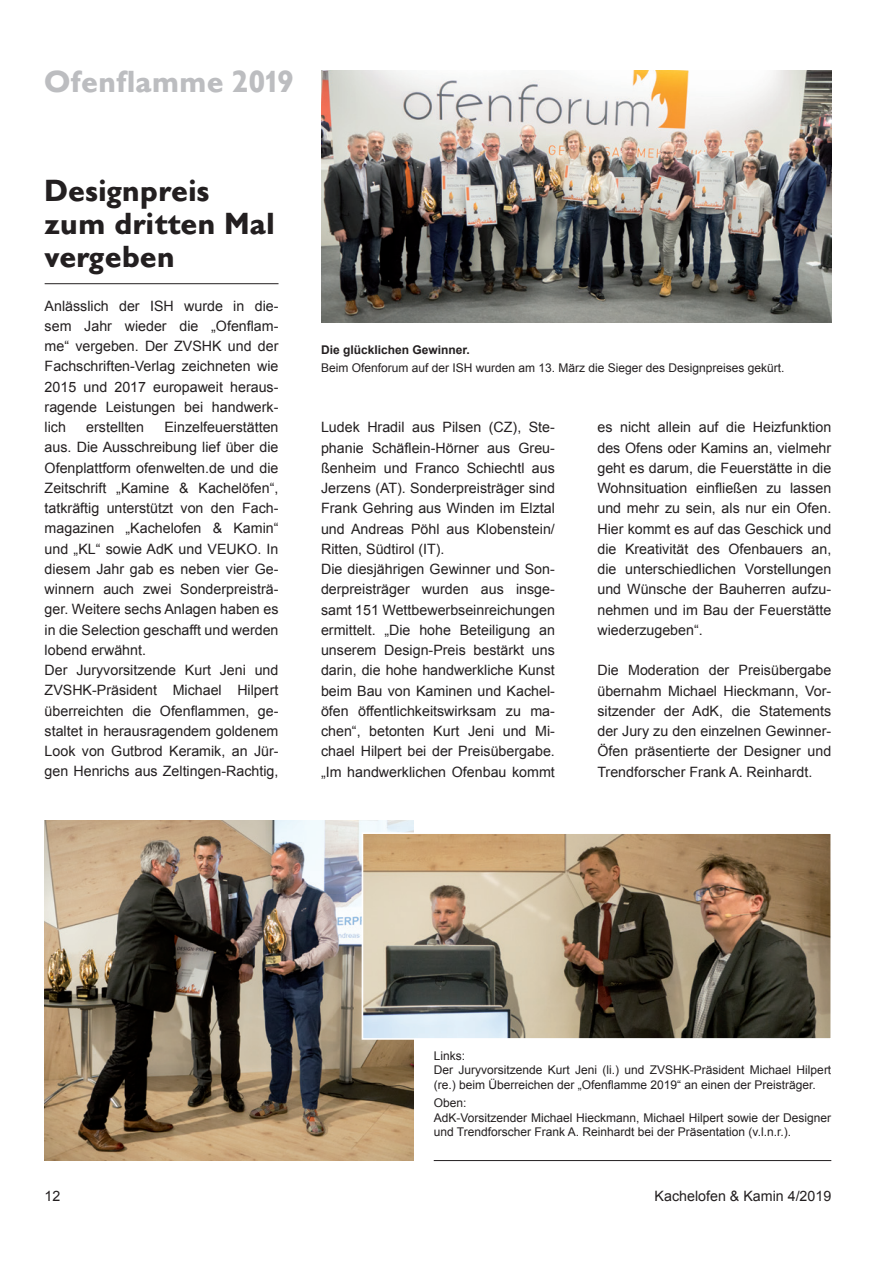
<style>
.page{position:relative;width:893px;height:1263px;background:#fff}
.page>*{position:absolute;margin:0;border:0;box-sizing:border-box;transform-origin:0 0}
.t1{font:700 30px/33px "Gill Sans BQ";color:#231f20}
.t2{font:700 30px "Gill Sans BQ";color:#bcbdc0}
.t3{font:14.25px/20.2px "Arial";color:#231f20;text-align:justify}
.t4{font:12px/14.4px "Arial";color:#231f20}
.t5{font:700 12px "Arial";color:#231f20}
</style>
<div class="page">
<hr style="left:45px;top:283px;width:234px;height:1px;background:#231f20">
<img style="left:321px;top:70px;width:510px;height:253px">
<img style="left:45px;top:821px;width:368px;height:340px">
<img style="left:365px;top:835px;width:464px;height:202px">
<div style="left:362px;top:832px;width:470px;height:208px;border:2px solid #fff"></div>
<hr style="left:434px;top:1160px;width:397px;height:1px;background:#231f20">
<h1 class="t2" style="left:45px;top:64px;width:251px">Ofenflamme 2019</h1>
<h1 class="t1" style="left:45px;top:174px;width:232px">Designpreis zum dritten Mal vergeben</h1>
<p class="t3" style="left:45px;top:296px;width:235px">Anlässlich der ISH wurde in die&shy;sem Jahr wieder die „Ofenflam&shy;me“ vergeben. Der ZVSHK und der Fachschriften-Verlag zeichneten wie 2015 und 2017 europaweit heraus&shy;ragende Leistungen bei handwerk&shy;lich</p>
<p class="t3" style="left:45px;top:417px;width:235px;text-align:left;text-indent:120px">Einzelfeuerstätten aus. Die Ausschreibung lief über die Ofenplattform ofenwelten.de und die Zeitschrift „Kamine &amp; Kachelöfen“, tatkräftig unterstützt von den Fach&shy;magazinen „Kachelofen &amp; Kamin“ und „KL“ sowie AdK und VEUKO. In diesem Jahr gab es neben vier Ge&shy;winnern auch zwei Sonderpreisträ&shy;ger. Weitere sechs Anlagen haben es in die Selection geschafft und werden lobend erwähnt.<br>Der Juryvorsitzende Kurt Jeni und ZVSHK-Präsident Michael Hilpert überreichten die Ofenflammen, ge&shy;staltet in herausragendem goldenem Look von Gutbrod Keramik, an Jür&shy;gen Henrichs aus Zeltingen-Rachtig,</p>
<p class="t3" style="left:86px;top:417px;width:59px">erstellten</p>
<p class="t5" style="left:321px;top:341px;width:150px">Die glücklichen Gewinner.</p>
<p class="t4" style="left:321px;top:361px;width:465px">Beim Ofenforum auf der ISH wurden am 13. März die Sieger des Designpreises gekürt.</p>
<p class="t3" style="left:321px;top:417px;width:235px;text-align:left">Ludek Hradil aus Pilsen (CZ), Ste&shy;phanie Schäflein-Hörner aus Greu&shy;ßenheim und Franco Schiechtl aus Jerzens (AT). Sonderpreisträger sind Frank Gehring aus Winden im Elztal und Andreas Pöhl aus Klobenstein/ Ritten, Südtirol (IT).<br>Die diesjährigen Gewinner und Son&shy;derpreisträger wurden aus insge&shy;samt 151 Wettbewerbseinreichungen ermittelt. „Die hohe Beteiligung an unserem Design-Preis bestärkt uns darin, die hohe handwerkliche Kunst beim Bau von Kaminen und Kachel&shy;öfen öffentlichkeitswirksam zu ma&shy;chen“, betonten Kurt Jeni und Mi&shy;chael Hilpert bei der Preisübergabe. „Im handwerklichen Ofenbau kommt</p>
<p class="t3" style="left:597px;top:417px;width:235px">es nicht allein auf die Heizfunktion des Ofens oder Kamins an, vielmehr geht es darum, die Feuerstätte in die Wohnsituation einfließen zu lassen und mehr zu sein, als nur ein Ofen.<br>Hier kommt es auf das Geschick und die Kreativität des Ofenbauers an, die unterschiedlichen Vorstellungen und Wünsche der Bauherren aufzu&shy;nehmen und im Bau der Feuerstätte wiederzugeben“.</p>
<p class="t3" style="left:597px;top:660px;width:235px">Die Moderation der Preisübergabe übernahm Michael Hieckmann, Vor&shy;sitzender der AdK, die Statements der Jury zu den einzelnen Gewinner-Öfen präsentierte der Designer und Trendforscher Frank A. Reinhardt.</p>
<p class="t4" style="left:434px;top:1048px;width:399px">Links:<br>Der Juryvorsitzende Kurt Jeni (li.) und ZVSHK-Präsident Michael Hilpert (re.) beim Überreichen der „Ofenflamme 2019“ an einen der Preisträger.</p>
<p class="t4" style="left:434px;top:1096px;width:399px">Oben:<br>AdK-Vorsitzender Michael Hieckmann, Michael Hilpert sowie der Designer und Trendforscher Frank A. Reinhardt bei der Präsentation (v.l.n.r.).</p>
<p class="t3" style="left:45px;top:1186px;width:17px">12</p>
<p class="t3" style="left:655px;top:1186px;width:178px">Kachelofen &amp; Kamin 4/2019</p>
</div>
